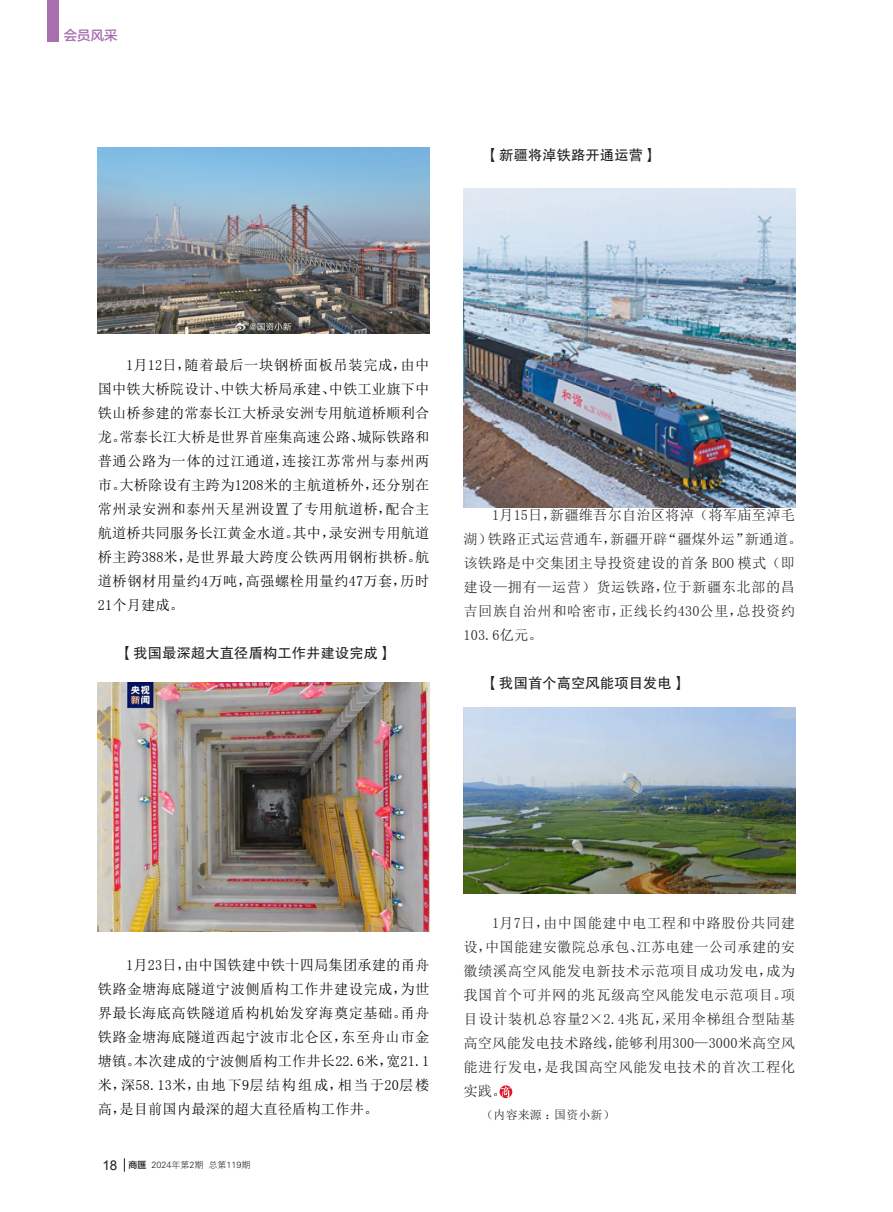
<style>
.page{position:relative;width:893px;height:1212px;background:#fff}
.page>*{position:absolute;margin:0;border:0;box-sizing:border-box;transform-origin:0 0}
.正文{font:14.25px/24px "Sim Sun";letter-spacing:.01em;color:#000;text-align:justify}
.正文-2{font:14.25px/24px "Sim Sun";letter-spacing:.01em;color:#231f20}
.正文-3{font:14.25px "FZHTJW GB1 0";letter-spacing:.01em;color:#231f20}
.t1{font:13.5px "FZLTZHK GBK1 0";color:#a76fae}
.正文-4{font:12px "Sim Sun";letter-spacing:.01em;color:#231f20}
.t2{font:9px "FZXH1 JW GB1 0";color:#231f20}
.s1{font-family:"Arial";font-size:13.5px}
.s2{font-family:"FZLTZHK GBK1 0"}
</style>
<div class="page">
<svg style="left:124px;top:1158px;width:1px;height:14px"></svg>
<div style="left:47px;top:0;width:11px;height:41px;background:#a76fae"></div>
<svg style="left:500px;top:1085px;width:12px;height:13px"></svg>
<img style="left:98px;top:148px;width:331px;height:186px">
<img style="left:98px;top:683px;width:331px;height:248px">
<img style="left:463px;top:188px;width:332px;height:319px">
<img style="left:463px;top:708px;width:332px;height:185px">
<p class="t1" style="left:64px;top:28px;width:55px">会员风采</p>
<p class="正文-3" style="left:485px;top:147px;width:174px">【新疆将淖铁路开通运营】</p>
<p class="正文" style="left:98px;top:353px;width:333px;text-indent:28px">1月12日，随着最后一块钢桥面板吊装完成，由中国中铁大桥院设计、中铁大桥局承建、中铁工业旗下中铁山桥参建的常泰长江大桥录安洲专用航道桥顺利合龙。常泰长江大桥是世界首座集高速公路、城际铁路和普通公路为一体的过江通道，连接江苏常州与泰州两市。大桥除设有主跨为1208米的主航道桥外，还分别在常州录安洲和泰州天星洲设置了专用航道桥，配合主航道桥共同服务长江黄金水道。其中，录安洲专用航道桥主跨388米，是世界最大跨度公铁两用钢桁拱桥。航道桥钢材用量约4万吨，高强螺栓用量约47万套，历时21个月建成。</p>
<p class="正文-3" style="left:119px;top:645px;width:275px">【我国最深超大直径盾构工作井建设完成】</p>
<p class="正文-2" style="left:463px;top:503px;width:340px;text-indent:28px">1月15日，新疆维吾尔自治区将淖（将军庙至淖毛湖）铁路正式运营通车，新疆开辟“疆煤外运”新通道。该铁路是中交集团主导投资建设的首条 BOO 模式（即建设—拥有—运营）货运铁路，位于新疆东北部的昌吉回族自治州和哈密市，正线长约430公里，总投资约<br>103.6亿元。</p>
<p class="正文-3" style="left:485px;top:675px;width:203px">【我国首个高空风能项目发电】</p>
<p class="正文" style="left:98px;top:953px;width:333px;text-indent:28px">1月23日，由中国铁建中铁十四局集团承建的甬舟铁路金塘海底隧道宁波侧盾构工作井建设完成，为世界最长海底高铁隧道盾构机始发穿海奠定基础。甬舟铁路金塘海底隧道西起宁波市北仑区，东至舟山市金塘镇。本次建成的宁波侧盾构工作井长22.6米，宽21.1米，深58.13米，由地下9层结构组成，相当于20层楼高，是目前国内最深的超大直径盾构工作井。</p>
<p class="t2" style="left:102px;top:1160px;width:149px"><span class="s1">18</span> <span class="s2">商匯</span> 2024年第2期 总第119期</p>
<p class="正文-2" style="left:463px;top:911px;width:333px;text-align:justify;text-indent:28px">1月7日，由中国能建中电工程和中路股份共同建设，中国能建安徽院总承包、江苏电建一公司承建的安徽绩溪高空风能发电新技术示范项目成功发电，成为我国首个可并网的兆瓦级高空风能发电示范项目。项目设计装机总容量2×2.4兆瓦，采用伞梯组合型陆基高空风能发电技术路线，能够利用300—3000米高空风能进行发电，是我国高空风能发电技术的首次工程化实践。</p>
<p class="正文-4" style="left:481px;top:1109px;width:135px">（内容来源：国资小新）</p>
</div>
